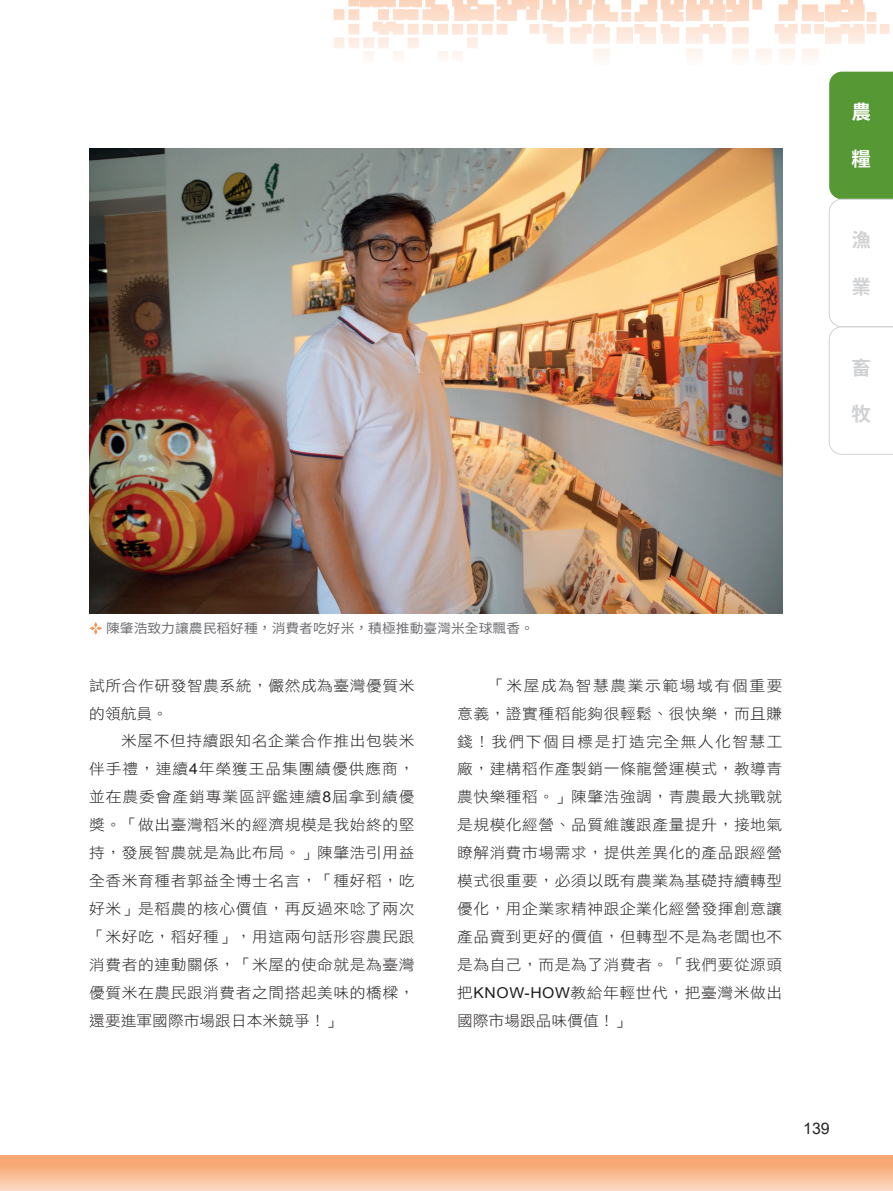
<style>
.page{position:relative;width:893px;height:1191px;background:#fff}
.page>*{position:absolute;margin:0;border:0;box-sizing:border-box;transform-origin:0 0}
.t1{font:700 19.5px "Source Han Sans TWHK";color:#d1d2d4}
.t2{font:700 19.5px "Source Han Sans TWHK";color:#fff}
.t3{font:15.9px "Arial";color:#231f20}
.t4{font:15px/27.9px "DF Hei Std W3";letter-spacing:.035em;color:#231f20;text-align:justify;scale:1.05 1}
.t5{font:13.05px "Source Han Sans TWHK";color:#6c6d70;scale:1.05 1}
.s1{font-family:"Arial"}
</style>
<div class="page">
<svg style="left:0;top:1155px;width:893px;height:36px"></svg>
<img style="left:89px;top:149px;width:693px;height:464px">
<svg style="left:89px;top:622px;width:13px;height:13px"></svg>
<div style="left:867px;top:24px;width:9px;height:10px;background:#fde5d7"></div>
<div style="left:880px;top:24px;width:9px;height:10px;background:#fde5d7"></div>
<div style="left:867px;top:12px;width:9px;height:10px;background:#fcdecb"></div>
<div style="left:467px;top:37px;width:11px;height:11px;background:#fdf0e8"></div>
<div style="left:408px;top:37px;width:11px;height:11px;background:#fdf0e8"></div>
<div style="left:378px;top:37px;width:11px;height:11px;background:#fdf0e8"></div>
<div style="left:363px;top:37px;width:11px;height:11px;background:#fdf0e8"></div>
<div style="left:348px;top:37px;width:11px;height:11px;background:#fdf0e8"></div>
<div style="left:334px;top:37px;width:10px;height:11px;background:#fdeee4"></div>
<div style="left:452px;top:51px;width:11px;height:11px;background:#fef7f2"></div>
<div style="left:437px;top:51px;width:11px;height:11px;background:#fef7f2"></div>
<div style="left:393px;top:51px;width:11px;height:11px;background:#fef7f2"></div>
<div style="left:363px;top:51px;width:11px;height:11px;background:#fef7f2"></div>
<div style="left:334px;top:9px;width:10px;height:11px;background:#fcdcc9"></div>
<div style="left:593px;top:49px;width:17px;height:16px;background:#fef7f3"></div>
<div style="left:686px;top:49px;width:16px;height:16px;background:#fef7f2"></div>
<div style="left:732px;top:49px;width:17px;height:16px;background:#fef7f3"></div>
<div style="left:755px;top:49px;width:17px;height:16px;background:#fef7f2"></div>
<div style="left:779px;top:49px;width:16px;height:16px;background:#fef7f2"></div>
<div style="left:802px;top:49px;width:16px;height:16px;background:#fef7f2"></div>
<svg style="left:848px;top:71px;width:17px;height:1px"></svg>
<svg style="left:348px;top:0;width:517px;height:45px"></svg>
<svg style="left:829px;top:72px;width:64px;height:383px"></svg>
<h1 class="t2" style="left:851px;top:101px;width:20px">農</h1>
<h1 class="t2" style="left:851px;top:148px;width:20px">糧</h1>
<h1 class="t1" style="left:851px;top:229px;width:20px">漁</h1>
<h1 class="t1" style="left:851px;top:276px;width:20px">業</h1>
<h1 class="t1" style="left:851px;top:356px;width:20px">畜</h1>
<h1 class="t1" style="left:851px;top:403px;width:21px">牧</h1>
<p class="t5" style="left:106px;top:621px;width:409px">陳肇浩致力讓農民稻好種，消費者吃好米，積極推動臺灣米全球飄香。</p>
<p class="t4" style="left:89px;top:671px;width:311px">試所合作研發智農系統，儼然成為臺灣優質米的領航員。</p>
<p class="t4" style="left:89px;top:727px;width:311px;text-indent:32px">米屋不但持續跟知名企業合作推出包裝米伴手禮，連續<span class="s1">4</span>年榮獲王品集團績優供應商，並在農委會產銷專業區評鑑連續<span class="s1">8</span>屆拿到績優獎。「做出臺灣稻米的經濟規模是我始終的堅持，發展智農就是為此布局。」陳肇浩引用益全香米育種者郭益全博士名言，「種好稻，吃好米」是稻農的核心價值，再反過來唸了兩次「米好吃，稻好種」，用這兩句話形容農民跟消費者的連動關係，「米屋的使命就是為臺灣優質米在農民跟消費者之間搭起美味的橋樑，還要進軍國際市場跟日本米競爭！」</p>
<p class="t4" style="left:457px;top:671px;width:311px;text-indent:32px">「米屋成為智慧農業示範場域有個重要意義，證實種稻能夠很輕鬆、很快樂，而且賺錢！我們下個目標是打造完全無人化智慧工廠，建構稻作產製銷一條龍營運模式，教導青農快樂種稻。」陳肇浩強調，青農最大挑戰就是規模化經營、品質維護跟產量提升，接地氣瞭解消費市場需求，提供差異化的產品跟經營模式很重要，必須以既有農業為基礎持續轉型優化，用企業家精神跟企業化經營發揮創意讓產品賣到更好的價值，但轉型不是為老闆也不是為自己，而是為了消費者。「我們要從源頭把<span class="s1">KNOW-HOW</span>教給年輕世代，把臺灣米做出國際市場跟品味價值！」</p>
<p class="t3" style="left:803px;top:1117px;width:28px">139</p>
</div>
